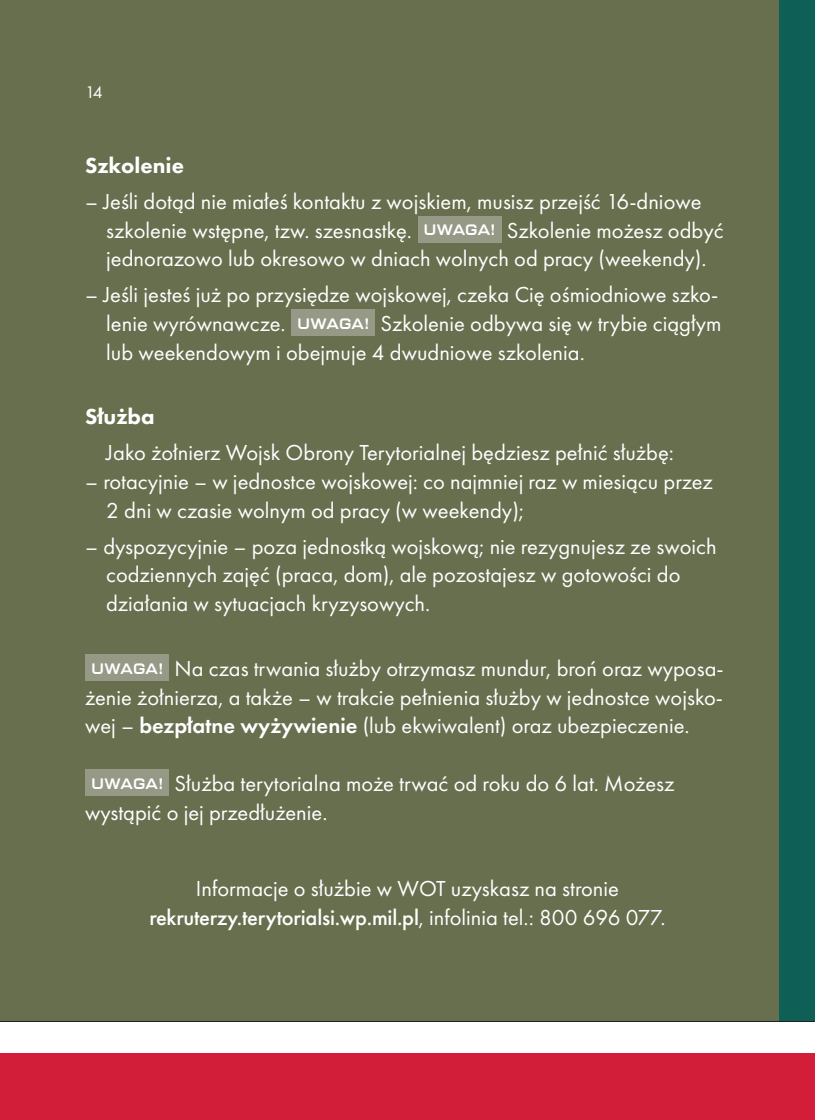
<style>
.page{position:relative;width:815px;height:1120px;background:#fff}
.page>*{position:absolute;margin:0;border:0;box-sizing:border-box;transform-origin:0 0}
.ul_wypunktowanie_1{font:22.5px/28.8px "Futura PT";color:#fff}
.ul_podstawowy{font:22.5px/28.8px "Futura PT";color:#fff;text-align:justify}
.ul_wyroznienie{font:800 22.5px "Futura PT";color:#fff}
.t1{font:17.5px "Futura PT";color:#fff}
.t2{font:700 15px "Kallisto";letter-spacing:.02em;color:#fff}
.s1{font-weight:600}
.s2{font-weight:500}
</style>
<div class="page">
<div style="left:0;top:1053px;width:815px;height:67px;background:#d21e39"></div>
<hr style="left:0;top:1020px;width:815px;height:2px;background:#231f20">
<div style="left:0;top:0;width:780px;height:1020px;background:#686f4e"></div>
<div style="left:780px;top:0;width:35px;height:1020px;background:#0e5f55"></div>
<div style="left:418px;top:216px;width:84px;height:27px;background:#979987"></div>
<div style="left:292px;top:309px;width:83px;height:27px;background:#979987"></div>
<div style="left:86px;top:654px;width:83px;height:27px;background:#979987"></div>
<div style="left:86px;top:769px;width:83px;height:27px;background:#979987"></div>
<p class="t1" style="left:85px;top:82px;width:19px">14</p>
<p class="ul_wyroznienie" style="left:85px;top:151px;width:100px">Szkolenie</p>
<p class="ul_wypunktowanie_1" style="left:106px;top:187px;width:597px;text-indent:-21px">– Jeśli dotąd nie miałeś kontaktu z wojskiem, musisz przejść 16-dniowe szkolenie wstępne, tzw. szesnastkę.</p>
<p class="ul_wypunktowanie_1" style="left:106px;top:216px;width:619px;text-indent:400px">Szkolenie możesz odbyć jednorazowo lub okresowo w dniach wolnych od pracy (weekendy).</p>
<p class="ul_wypunktowanie_1" style="left:106px;top:280px;width:613px;text-indent:-21px">– Jeśli jesteś już po przysiędze wojskowej, czeka Cię ośmiodniowe szko&shy;lenie wyrównawcze.</p>
<p class="t2" style="left:424px;top:221px;width:73px">UWAGA!</p>
<p class="ul_wypunktowanie_1" style="left:106px;top:309px;width:617px;text-indent:274px">Szkolenie odbywa się w trybie ciągłym lub weekendowym i obejmuje 4 dwudniowe szkolenia.</p>
<p class="t2" style="left:298px;top:314px;width:73px">UWAGA!</p>
<p class="ul_wyroznienie" style="left:85px;top:403px;width:71px">Służba</p>
<p class="ul_podstawowy" style="left:106px;top:438px;width:569px">Jako żołnierz Wojsk Obrony Terytorialnej będziesz pełnić służbę:</p>
<p class="ul_wypunktowanie_1" style="left:106px;top:467px;width:608px;text-indent:-21px">– rotacyjnie – w jednostce wojskowej: co najmniej raz w miesiącu przez<br>2 dni w czasie wolnym od pracy (w weekendy);</p>
<p class="ul_wypunktowanie_1" style="left:106px;top:532px;width:612px;text-indent:-21px">– dyspozycyjnie – poza jednostką wojskową; nie rezygnujesz ze swoich codziennych zajęć (praca, dom), ale pozostajesz w gotowości do działania w sytuacjach kryzysowych.</p>
<p class="ul_podstawowy" style="left:85px;top:654px;width:640px;text-indent:90px">Na czas trwania służby otrzymasz mundur, broń oraz wyposa&shy;żenie żołnierza, a także – w trakcie pełnienia służby w jednostce wojsko&shy;wej – <span class="s1">bezpłatne wyżywienie</span> (lub ekwiwalent) oraz ubezpieczenie.</p>
<p class="t2" style="left:92px;top:774px;width:73px">UWAGA!</p>
<p class="t2" style="left:92px;top:659px;width:73px">UWAGA!</p>
<p class="ul_podstawowy" style="left:85px;top:769px;width:591px;text-indent:90px">Służba terytorialna może trwać od roku do 6 lat. Możesz wystąpić o jej przedłużenie.</p>
<p class="ul_podstawowy" style="left:149px;top:874px;width:515px;text-align:center">Informacje o służbie w WOT uzyskasz na stronie <span class="s2">rekruterzy.terytorialsi.wp.mil.pl</span>, infolinia tel.: 800 696 077.</p>
</div>
